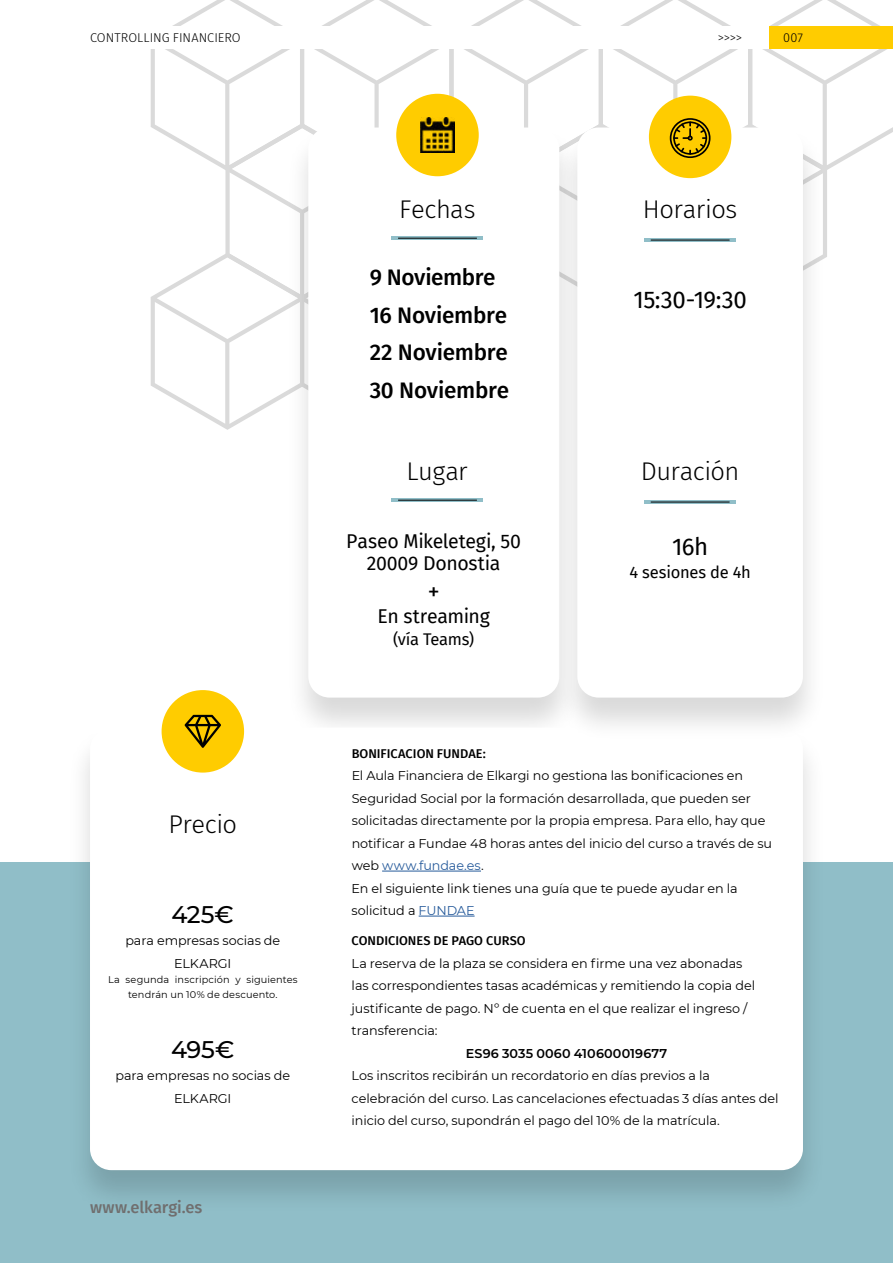
<style>
.page{position:relative;width:893px;height:1263px;background:#fff}
.page>*{position:absolute;margin:0;border:0;box-sizing:border-box;transform-origin:0 0}
.t1{font:300 25.5px "Fira Sans";letter-spacing:-.02em;color:#000}
.t2{font:24px "Fira Sans";letter-spacing:-.02em;color:#000}
.t3{font:500 24px "Montserrat";letter-spacing:-.02em;color:#000}
.t4{font:500 22.5px/37.5px "Fira Sans";letter-spacing:-.015em;color:#000}
.t5{font:19.5px/22.5px "Fira Sans";letter-spacing:-.015em;color:#000;text-align:center}
.t6{font:16.5px "Fira Sans";letter-spacing:-.015em;color:#000}
.t7{font:500 16.5px "Fira Sans";color:#706f6f}
.t8{font:12.75px/22.5px "Montserrat";letter-spacing:-.005em;color:#000}
.t9{font:500 12.75px "Fira Sans";color:#000}
.t10{font:300 12.75px "Fira Sans";color:#000}
.t11{font:600 12.75px "Montserrat";letter-spacing:.01em;color:#000}
.t12{font:9.75px/15px "Montserrat";letter-spacing:.015em;color:#000;text-align:center}
.s1{color:#275b9b}
</style>
<div class="page">
<div style="left:0;top:863px;width:893px;height:400px;background:#90bec8"></div>
<div style="left:285px;top:125px;width:298px;height:618px;background:#000;opacity:.15"></div>
<div style="left:308px;top:128px;width:251px;height:570px;background:#fff;border-radius:21px"></div>
<div style="left:67px;top:725px;width:759px;height:489px;background:#000;opacity:.15"></div>
<div style="left:90px;top:728px;width:713px;height:442px;background:#fff;border-radius:21px"></div>
<div style="left:554px;top:125px;width:272px;height:618px;background:#000;opacity:.15"></div>
<div style="left:577px;top:128px;width:226px;height:570px;background:#fff;border-radius:21px"></div>
<div style="left:162px;top:690px;width:82px;height:83px;background:#fc0;border-radius:50%"></div>
<svg style="left:185px;top:715px;width:36px;height:33px"></svg>
<svg style="left:392px;top:498px;width:91px;height:4px"></svg>
<hr style="left:398px;top:500px;width:79px;height:1px;background:#000">
<svg style="left:644px;top:500px;width:92px;height:4px"></svg>
<hr style="left:651px;top:502px;width:79px;height:1px;background:#000">
<svg style="left:151px;top:0;width:742px;height:430px"></svg>
<img style="left:420px;top:118px;width:35px;height:34px">
<hr style="left:382px;top:871px;width:99px;height:1px;background:#275b9b">
<hr style="left:419px;top:916px;width:56px;height:1px;background:#275b9b">
<div style="left:769px;top:26px;width:124px;height:23px;background:#fc0"></div>
<div style="left:0;top:26px;width:769px;height:23px;background:#fff"></div>
<p class="t10" style="left:90px;top:28px;width:152px">CONTROLLING FINANCIERO</p>
<p class="t10" style="left:718px;top:28px;width:26px">&gt;&gt;&gt;&gt;</p>
<p class="t10" style="left:783px;top:28px;width:21px">007</p>
<h1 class="t1" style="left:399px;top:191px;width:78px">Fechas</h1>
<h3 class="t4" style="left:370px;top:257px;width:141px">9 Noviembre<br>16 Noviembre<br>22 Noviembre<br>30 Noviembre</h3>
<h1 class="t1" style="left:643px;top:191px;width:96px">Horarios</h1>
<h2 class="t2" style="left:633px;top:281px;width:115px">15:30-19:30</h2>
<h1 class="t1" style="left:406px;top:453px;width:63px">Lugar</h1>
<h1 class="t1" style="left:641px;top:453px;width:100px">Duración</h1>
<h1 class="t1" style="left:168px;top:806px;width:70px">Precio</h1>
<h2 class="t3" style="left:172px;top:897px;width:64px">425€</h2>
<p class="t8" style="left:125px;top:929px;width:156px;text-align:center">para empresas socias de<br>ELKARGI</p>
<p class="t12" style="left:108px;top:971px;width:191px">La segunda inscripción y siguientes tendrán un 10% de descuento.</p>
<h2 class="t3" style="left:171px;top:1032px;width:65px">495€</h2>
<p class="t8" style="left:116px;top:1064px;width:176px;text-align:center">para empresas no socias de<br>ELKARGI</p>
<p class="t7" style="left:90px;top:1193px;width:114px">www.elkargi.es</p>
<h3 class="t5" style="left:346px;top:529px;width:176px">Paseo Mikeletegi, 50<br>20009 Donostia</h3>
<h2 class="t2" style="left:428px;top:574px;width:13px">+</h2>
<h3 class="t5" style="left:378px;top:604px;width:114px">En streaming</h3>
<p class="t6" style="left:393px;top:627px;width:83px">(vía Teams)</p>
<h2 class="t2" style="left:672px;top:529px;width:38px">16h</h2>
<p class="t6" style="left:629px;top:559px;width:123px">4 sesiones de 4h</p>
<p class="t9" style="left:352px;top:743px;width:136px">BONIFICACION FUNDAE:</p>
<p class="t8" style="left:352px;top:764px;width:422px">El Aula Financiera de Elkargi no gestiona las bonificaciones en Seguridad Social por la formación desarrollada, que pueden ser solicitadas directamente por la propia empresa. Para ello, hay que notificar a Fundae 48 horas antes del inicio del curso a través de su web <span class="s1">www.fundae.es</span>.<br>En el siguiente link tienes una guía que te puede ayudar en la solicitud a <span class="s1">FUNDAE</span></p>
<p class="t9" style="left:352px;top:930px;width:176px">CONDICIONES DE PAGO CURSO</p>
<p class="t8" style="left:352px;top:951px;width:405px">La reserva de la plaza se considera en firme una vez abonadas las correspondientes tasas académicas y remitiendo la copia del justificante de pago. Nº de cuenta en el que realizar el ingreso / transferencia:</p>
<p class="t11" style="left:466px;top:1044px;width:203px">ES96 3035 0060 410600019677</p>
<p class="t8" style="left:352px;top:1064px;width:428px">Los inscritos recibirán un recordatorio en días previos a la celebración del curso. Las cancelaciones efectuadas 3 días antes del inicio del curso, supondrán el pago del 10% de la matrícula.</p>
</div>
